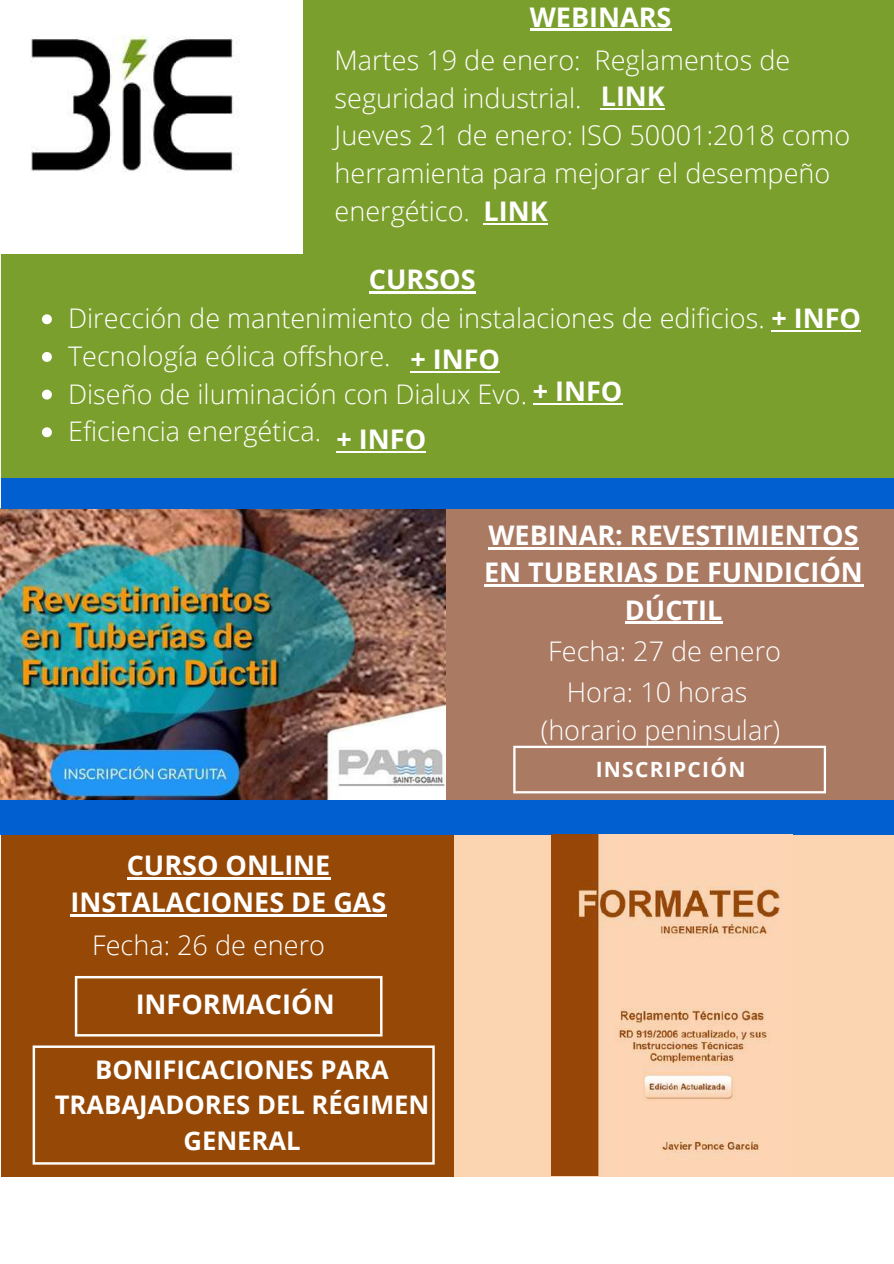
<style>
.page{position:relative;width:894px;height:1264px;background:#fff}
.page>*{position:absolute;margin:0;border:0;box-sizing:border-box;transform-origin:0 0}
.t1{font:300 27px/37.7px "Open Sans";color:#fff}
.t2{font:700 27px/37.2px "Open Sans";color:#fff;text-align:center}
.t3{font:700 25.65px/35.7px "Open Sans";color:#fff;text-align:center}
.t4{font:700 21px "Open Sans";letter-spacing:.06em;color:#fff}
.s1{font-weight:700}
</style>
<div class="page">
<img style="left:0;top:508px;width:446px;height:292px">
<div style="left:446px;top:508px;width:447px;height:292px;background:#aa7a63"></div>
<svg style="left:513px;top:745px;width:312px;height:48px"></svg>
<div style="left:1px;top:477px;width:892px;height:31px;background:#015fd0"></div>
<img style="left:30px;top:35px;width:209px;height:138px">
<hr style="left:488px;top:547px;width:370px;height:2px;background:#fff">
<hr style="left:484px;top:584px;width:379px;height:3px;background:#fff">
<hr style="left:624px;top:621px;width:98px;height:3px;background:#fff">
<div style="left:303px;top:0;width:590px;height:255px;background:#7b9f2d"></div>
<div style="left:1px;top:254px;width:892px;height:223px;background:#7b9f2d"></div>
<hr style="left:529px;top:29px;width:142px;height:2px;background:#fff">
<hr style="left:600px;top:108px;width:64px;height:2px;background:#fff">
<hr style="left:483px;top:223px;width:64px;height:2px;background:#fff">
<hr style="left:369px;top:291px;width:106px;height:2px;background:#fff">
<svg style="left:42px;top:314px;width:10px;height:10px"></svg>
<svg style="left:42px;top:352px;width:10px;height:10px"></svg>
<svg style="left:42px;top:389px;width:10px;height:10px"></svg>
<svg style="left:42px;top:427px;width:10px;height:10px"></svg>
<hr style="left:771px;top:330px;width:89px;height:2px;background:#fff">
<hr style="left:410px;top:370px;width:90px;height:2px;background:#fff">
<hr style="left:532px;top:403px;width:90px;height:2px;background:#fff">
<hr style="left:336px;top:451px;width:90px;height:2px;background:#fff">
<div style="left:0;top:800px;width:893px;height:35px;background:#015fd0"></div>
<div style="left:450px;top:835px;width:443px;height:341px;background:#fbd4b2"></div>
<img style="left:551px;top:835px;width:231px;height:340px">
<div style="left:2px;top:835px;width:451px;height:341px;background:#964806"></div>
<svg style="left:75px;top:976px;width:307px;height:60px"></svg>
<svg style="left:33px;top:1045px;width:401px;height:119px"></svg>
<hr style="left:127px;top:877px;width:203px;height:2px;background:#fff">
<hr style="left:71px;top:914px;width:315px;height:2px;background:#fff">
<p class="t2" style="left:529px;top:-3px;width:143px">WEBINARS</p>
<p class="t1" style="left:334px;top:41px;width:517px">Martes 19 de enero: Reglamentos de seguridad industrial.<br>Jueves 21 de enero: ISO 50001:2018 como herramienta para mejorar el desempeño energético.</p>
<p class="t2" style="left:600px;top:77px;width:66px">LINK</p>
<p class="t2" style="left:483px;top:192px;width:66px">LINK</p>
<p class="t1" style="left:68px;top:259px;width:794px;text-indent:301px"><span class="s1">CURSOS<br></span>Dirección de mantenimiento de instalaciones de edificios. <span class="s1">+ INFO </span>Tecnología eólica offshore.<br>Diseño de iluminación con Dialux Evo.<br>Eficiencia energética.</p>
<p class="t2" style="left:410px;top:339px;width:91px">+ INFO</p>
<p class="t2" style="left:532px;top:372px;width:91px">+ INFO</p>
<p class="t2" style="left:336px;top:420px;width:91px">+ INFO</p>
<p class="t2" style="left:71px;top:846px;width:317px">CURSO ONLINE<br>INSTALACIONES DE GAS</p>
<p class="t1" style="left:92px;top:925px;width:234px">Fecha: 26 de enero</p>
<p class="t2" style="left:136px;top:984px;width:200px">INFORMACIÓN</p>
<p class="t3" style="left:55px;top:1050px;width:376px">BONIFICACIONES PARA<br>TRABAJADORES DEL RÉGIMEN<br>GENERAL</p>
<p class="t2" style="left:484px;top:516px;width:380px">WEBINAR: REVESTIMIENTOS<br>EN TUBERIAS DE FUNDICIÓN<br>DÚCTIL</p>
<p class="t1" style="left:548px;top:630px;width:234px;line-height:40.5px;text-align:center">Fecha: 27 de enero<br>Hora: 10 horas</p>
<p class="t1" style="left:541px;top:710px;width:241px">(horario peninsular)</p>
<p class="t4" style="left:595px;top:754px;width:151px">INSCRIPCIÓN</p>
</div>
